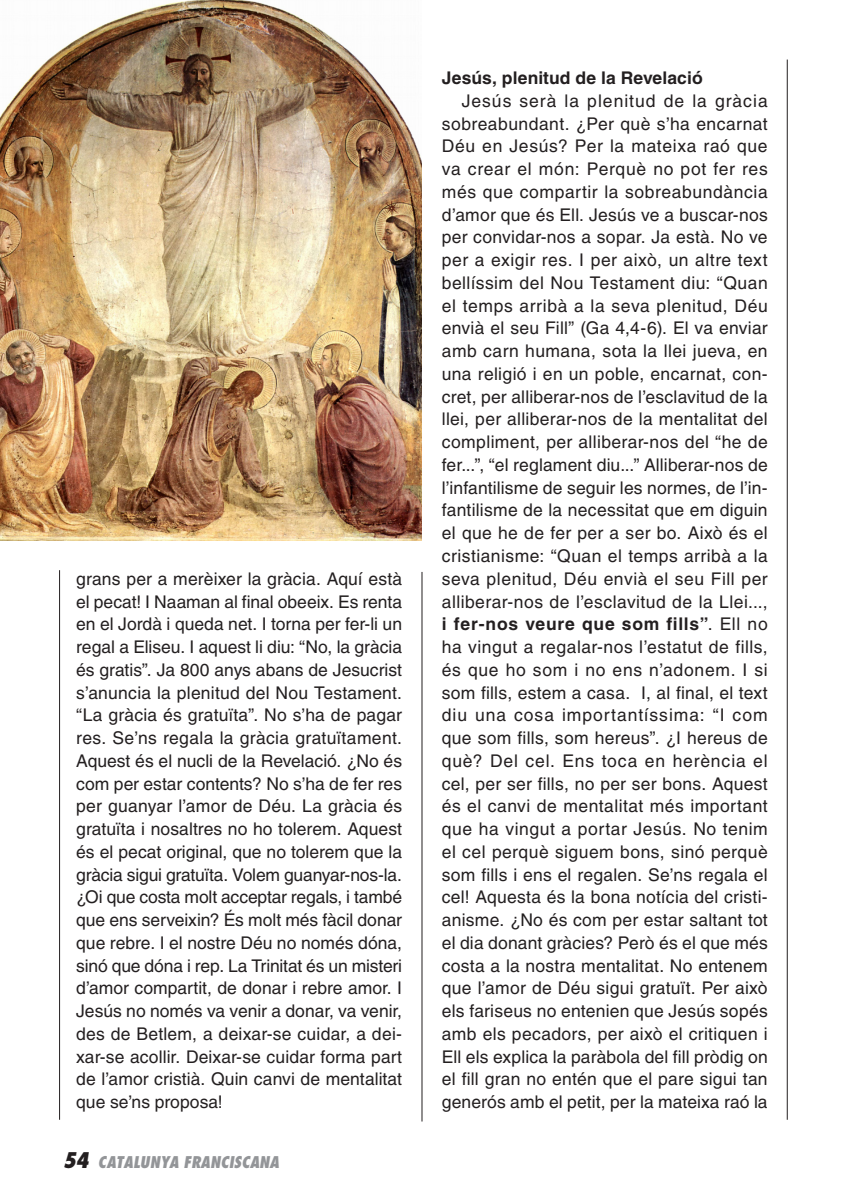
<style>
.page{position:relative;width:844px;height:1191px;background:#fff}
.page>*{position:absolute;margin:0;border:0;box-sizing:border-box;transform-origin:0 0}
.t1{font:17.5px/22.8px "Helvetica LT Std";letter-spacing:.005em;color:#231f20;text-align:justify}
.t2{font:700 17.5px "Helvetica LT Std";letter-spacing:.005em;color:#231f20}
.t3{font:italic 800 condensed 15.75px "Futura Std";color:#939598}
.s1{font-size:21px;color:#231f20}
.s2{font-weight:700}
</style>
<div class="page">
<img style="left:0;top:0;width:421px;height:541px">
<hr style="left:786px;top:60px;width:1px;height:1059px;background:#231f20">
<hr style="left:59px;top:570px;width:1px;height:549px;background:#231f20">
<hr style="left:421px;top:572px;width:1px;height:549px;background:#231f20">
<p class="t1" style="left:76px;top:567px;width:327px">grans per a merèixer la gràcia. Aquí està el pecat! I Naaman al final obeeix. Es renta en el Jordà i queda net. I torna per fer-li un regal a Eliseu. I aquest li diu: “No, la gràcia és gratis”. Ja 800 anys abans de Jesucrist s’anuncia la plenitud del Nou Testament. “La gràcia és gratuïta”. No s’ha de pagar res. Se’ns regala la gràcia gratuïtament.<br>Aquest és el nucli de la Revelació. ¿No és com per estar contents? No s’ha de fer res per guanyar l’amor de Déu. La gràcia és gratuïta i nosaltres no ho tolerem. Aquest és el pecat original, que no tolerem que la gràcia sigui gratuïta. Volem guanyar-nos-la. ¿Oi que costa molt acceptar regals, i també que ens serveixin? És molt més fàcil donar que rebre. I el nostre Déu no només dóna, sinó que dóna i rep. La Trinitat és un misteri d’amor compartit, de donar i rebre amor. I Jesús no només va venir a donar, va venir, des de Betlem, a deixar-se cuidar, a dei&shy;xar-se acollir. Deixar-se cuidar forma part de l’amor cristià. Quin canvi de mentalitat que se’ns proposa!</p>
<p class="t3" style="left:63px;top:1152px;width:217px"><span class="s1">54</span> CATALUNYA FRANCISCANA</p>
<p class="t2" style="left:441px;top:67px;width:262px">Jesús, plenitud de la Revelació</p>
<p class="t1" style="left:441px;top:89px;width:327px;text-indent:20px">Jesús serà la plenitud de la gràcia sobreabundant. ¿Per què s’ha encarnat Déu en Jesús? Per la mateixa raó que va crear el món: Perquè no pot fer res més que compartir la sobreabundància d’amor que és Ell. Jesús ve a buscar-nos per convidar-nos a sopar. Ja està. No ve per a exigir res. I per això, un altre text bellíssim del Nou Testament diu: “Quan el temps arribà a la seva plenitud, Déu envià el seu Fill” (Ga 4,4-6). El va enviar amb carn humana, sota la llei jueva, en una religió i en un poble, encarnat, con&shy;cret, per alliberar-nos de l’esclavitud de la llei, per alliberar-nos de la mentalitat del compliment, per alliberar-nos del “he de fer...”, “el reglament diu...” Alliberar-nos de l’infantilisme de seguir les normes, de l’in&shy;fantilisme de la necessitat que em diguin el que he de fer per a ser bo. Això és el cristianisme: “Quan el temps arribà a la seva plenitud, Déu envià el seu Fill per alliberar-nos de l’esclavitud de la Llei..., <span class="s2">i fer-nos veure que som fills”</span>. Ell no ha vingut a regalar-nos l’estatut de fills, és que ho som i no ens n’adonem. I si som fills, estem a casa. I, al final, el text diu una cosa importantíssima: “I com que som fills, som hereus”. ¿I hereus de què? Del cel. Ens toca en herència el cel, per ser fills, no per ser bons. Aquest és el canvi de mentalitat més important que ha vingut a portar Jesús. No tenim el cel perquè siguem bons, sinó perquè som fills i ens el regalen. Se’ns regala el cel! Aquesta és la bona notícia del cristi&shy;anisme. ¿No és com per estar saltant tot el dia donant gràcies? Però és el que més costa a la nostra mentalitat. No entenem que l’amor de Déu sigui gratuït. Per això els fariseus no entenien que Jesús sopés amb els pecadors, per això el critiquen i Ell els explica la paràbola del fill pròdig on el fill gran no entén que el pare sigui tan generós amb el petit, per la mateixa raó la</p>
</div>
